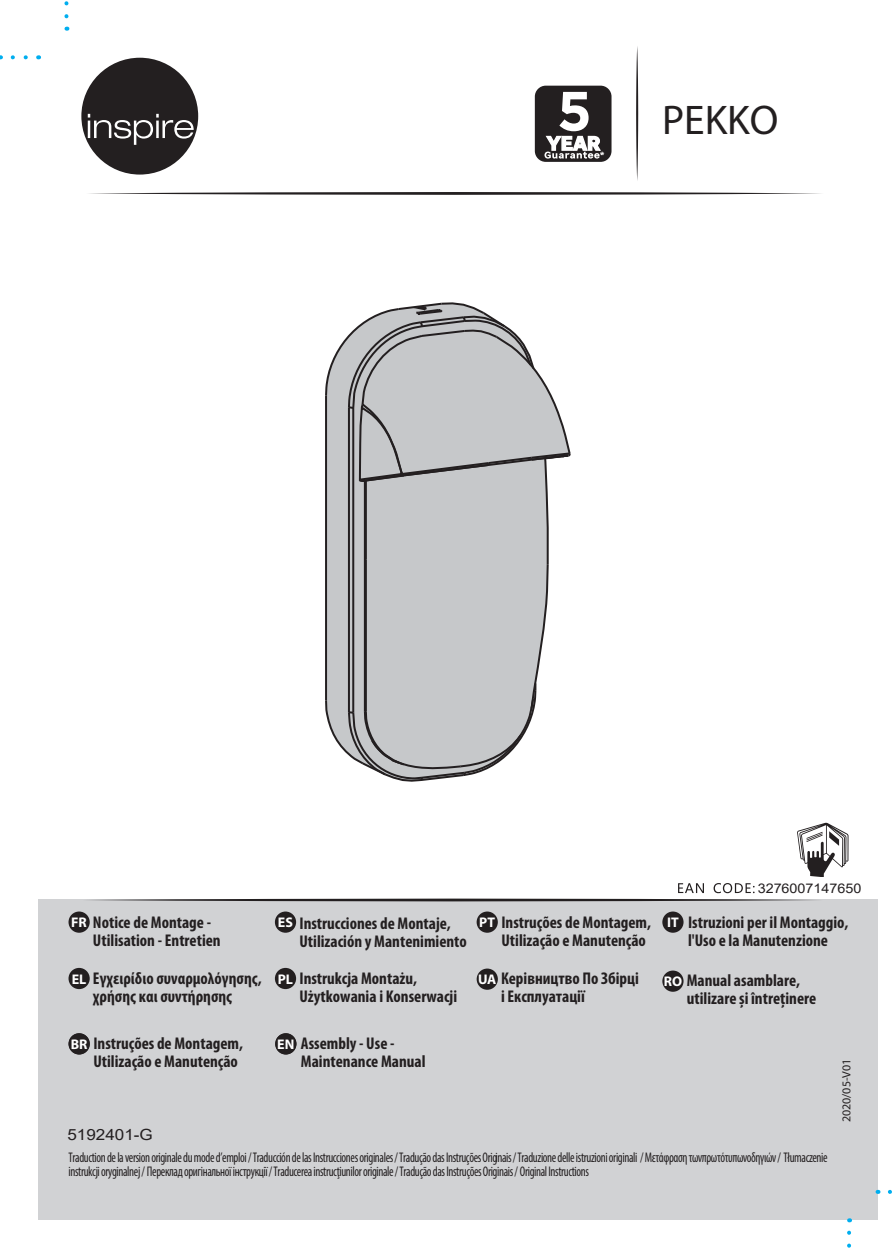
<style>
.page{position:relative;width:896px;height:1248px;background:#fff}
.page>*{position:absolute;margin:0;border:0;box-sizing:border-box;transform-origin:0 0}
.t1{font:700 55.2px "Gotham";color:#fff}
.t2{font:41.6px "Myriad Pro";color:#231f20}
.t3{font:700 condensed 17px/18px "Myriad Pro";color:#231f20}
.t4{font:15.4px "Arial";color:#231f20;scale:1.11 1}
.t5{font:condensed 14px/14px "Myriad Pro";letter-spacing:-.03em;color:#231f20;scale:.88 1}
.t6{font:700 14px "Myriad Pro";color:#fff}
.t7{font:13.4px "Arial";color:#231f20;scale:1.08 1}
.t8{font:12px "Myriad Pro";color:#231f20}
.s1{font-stretch:normal;font-size:14px;color:#fff}
</style>
<div class="page">
<div style="left:535px;top:86px;width:76px;height:76px;background:#231f20;border-radius:11px"></div>
<svg style="left:544px;top:135px;width:60px;height:23px"></svg>
<svg style="left:89px;top:192px;width:732px;height:3px;background:#747272"></svg>
<svg style="left:636px;top:46px;width:2px;height:135px"></svg>
<div style="left:81px;top:58px;width:117px;height:116px;background:#231f20;border-radius:50%"></div>
<svg style="left:88px;top:114px;width:106px;height:31px"></svg>
<svg style="left:797px;top:822px;width:51px;height:54px"></svg>
<div style="left:38px;top:899px;width:839px;height:321px;background:#d1d2d4"></div>
<div style="left:69px;top:911px;width:21px;height:21px;background:#231f20;border-radius:50%"></div>
<div style="left:275px;top:911px;width:21px;height:21px;background:#231f20;border-radius:50%"></div>
<div style="left:476px;top:911px;width:22px;height:21px;background:#231f20;border-radius:50%"></div>
<div style="left:662px;top:911px;width:21px;height:21px;background:#231f20;border-radius:50%"></div>
<div style="left:69px;top:967px;width:21px;height:22px;background:#231f20;border-radius:50%"></div>
<div style="left:275px;top:967px;width:21px;height:22px;background:#231f20;border-radius:50%"></div>
<div style="left:275px;top:1033px;width:21px;height:21px;background:#231f20;border-radius:50%"></div>
<div style="left:69px;top:1033px;width:21px;height:21px;background:#231f20;border-radius:50%"></div>
<svg style="left:887px;top:1190px;width:5px;height:3px"></svg>
<svg style="left:847px;top:1218px;width:4px;height:27px"></svg>
<svg style="left:13px;top:55px;width:15px;height:4px"></svg>
<svg style="left:64px;top:3px;width:4px;height:28px"></svg>
<svg style="left:90px;top:883px;width:726px;height:18px"></svg>
<svg style="left:325px;top:302px;width:246px;height:480px"></svg>
<div style="left:477px;top:968px;width:21px;height:21px;background:#231f20;border-radius:50%"></div>
<div style="left:662px;top:970px;width:21px;height:21px;background:#231f20;border-radius:50%"></div>
<h1 class="t1" style="left:557px;top:79px;width:36px">5</h1>
<h2 class="t2" style="left:662px;top:95px;width:118px">PEKKO</h2>
<p class="t7" style="left:757px;top:878px;width:98px">3276007147650</p>
<p class="t3" style="left:93px;top:913px;width:129px">Notice de Montage -<br>Utilisation - Entretien</p>
<p class="t3" style="left:299px;top:913px;width:169px">Instrucciones de Montaje,<br>Utilización y Mantenimiento</p>
<p class="t3" style="left:501px;top:912px;width:151px">Instruções de Montagem,<br>Utilização e Manutenção</p>
<p class="t3" style="left:688px;top:912px;width:162px">Istruzioni per il Montaggio, l'Uso e la Manutenzione</p>
<p class="t3" style="left:93px;top:968px;width:170px">Εγχειρίδιο συναρμολόγησης, χρήσης και συντήρησης</p>
<p class="t3" style="left:299px;top:968px;width:159px">Instrukcja Montażu,<br>Użytkowania i Konserwacji</p>
<p class="t6" style="left:71px;top:913px;width:17px">FR</p>
<p class="t6" style="left:278px;top:913px;width:17px">ES</p>
<p class="t6" style="left:479px;top:913px;width:17px">PT</p>
<p class="t6" style="left:667px;top:913px;width:13px">IT</p>
<p class="t3" style="left:501px;top:969px;width:139px">Керівництво По Збірці</p>
<p class="t6" style="left:664px;top:972px;width:20px">RO</p>
<p class="t3" style="left:501px;top:987px;width:85px">і Експлуатації</p>
<p class="t6" style="left:72px;top:969px;width:16px">EL</p>
<p class="t6" style="left:278px;top:969px;width:17px">PL</p>
<p class="t6" style="left:478px;top:970px;width:19px">RU</p>
<p class="t6" style="left:478px;top:970px;width:20px">UA</p>
<p class="t3" style="left:687px;top:971px;width:131px">Manual asamblare, utilizare și întreținere</p>
<p class="t3" style="left:93px;top:1033px;width:151px;text-indent:-23px"><span class="s1">BR</span> Instruções de Montagem,<br>Utilização e Manutenção</p>
<p class="t4" style="left:67px;top:1124px;width:79px">5192401-G</p>
<p class="t3" style="left:301px;top:1033px;width:126px">Assembly - Use -<br>Maintenance Manual</p>
<p class="t6" style="left:277px;top:1034px;width:19px">EN</p>
<p class="t5" style="left:69px;top:1149px;width:864px">Traductionde la version originale dumode d’emploi / Traducción delasInstruccionesoriginales/Tradução das Instruções Originais/Traduzionedelleistruzioni originali / Μετάφρασητωνπρωτότυπωνοδηγιών/ Tłumaczenie instrukcjioryginalnej/ Перeклад оригінальної інструкції / Traducerea instrucţiunilor originale / Tradução dasInstruçõesOriginais/ Original Instructions</p>
<p class="t8" style="left:839px;top:1122px;width:65px;rotate:-90deg">2020/05-V01</p>
</div>
